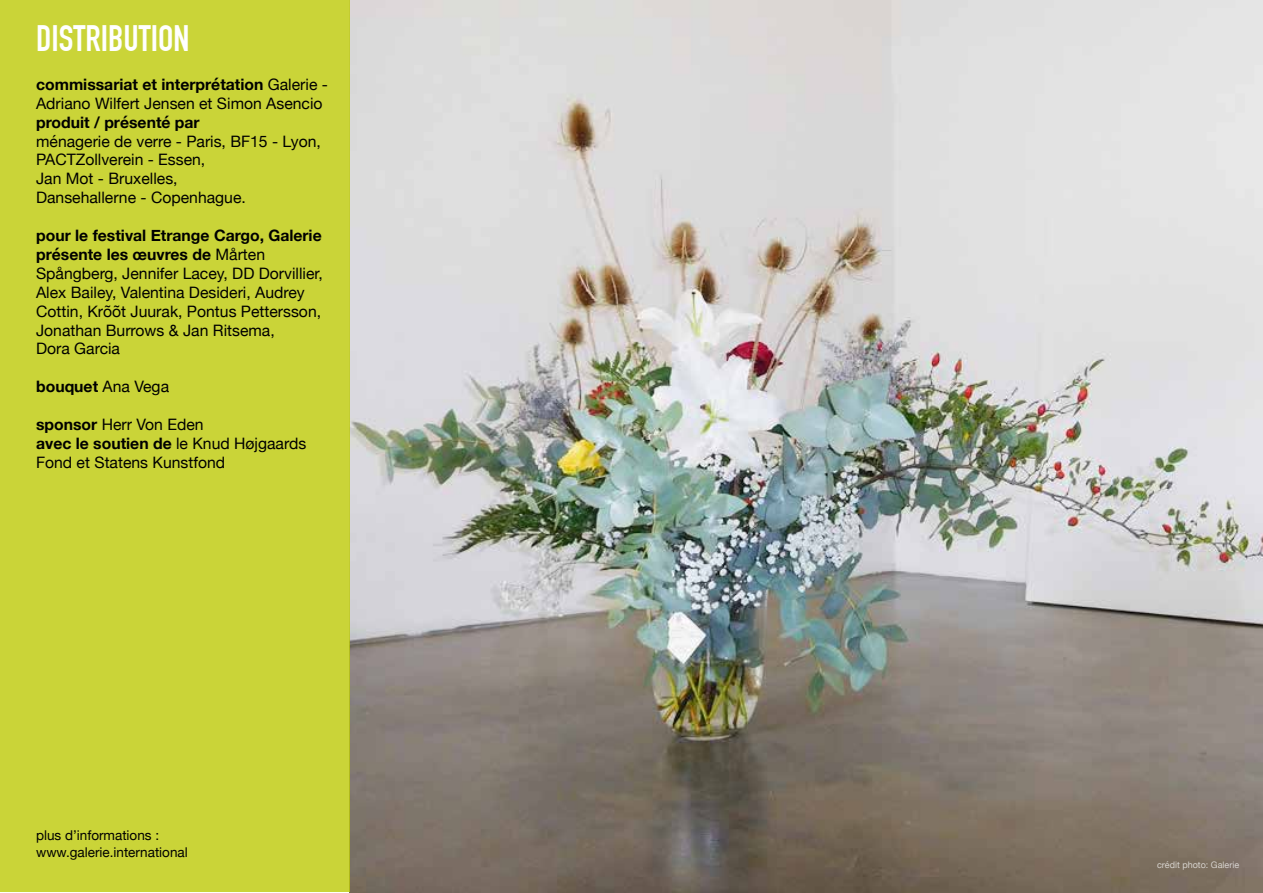
<style>
.page{position:relative;width:1263px;height:893px;background:#fff}
.page>*{position:absolute;margin:0;border:0;box-sizing:border-box;transform-origin:0 0}
.t1{font:700 36px "DIN Condensed";color:#fff}
.t2{font:15.75px/18.9px "Helvetica Neue";color:#000}
.t3{font:700 15.75px "Helvetica Neue";color:#000}
.t4{font:13.5px/16.2px "Helvetica Neue";color:#000}
.t5{font:9px "Helvetica Neue";color:#fff}
.s1{font-weight:700}
.s2{font-weight:400}
</style>
<div class="page">
<img style="left:349px;top:0;width:914px;height:893px">
<div style="left:0;top:0;width:349px;height:892px;background:#cad438"></div>
<h1 class="t1" style="left:36px;top:17px;width:155px">DISTRIBUTION</h1>
<p class="t2" style="left:36px;top:76px;width:293px"><span class="s1">commissariat et interprétation</span> Galerie -<br>Adriano Wilfert Jensen et Simon Asencio</p>
<p class="t3" style="left:36px;top:110px;width:165px">produit / présenté par</p>
<p class="t2" style="left:36px;top:132px;width:286px">ménagerie de verre - Paris, BF15 - Lyon,<br>PACTZollverein - Essen,<br>Jan Mot - Bruxelles,<br>Dansehallerne - Copenhague.</p>
<p class="t2" style="left:36px;top:227px;width:288px"><span class="s1">pour le festival Etrange Cargo, Galerie présente les œuvres de</span> Mårten Spångberg, Jennifer Lacey, DD Dorvillier, Alex Bailey, Valentina Desideri, Audrey Cottin, Krõõt Juurak, Pontus Pettersson, Jonathan Burrows &amp; Jan Ritsema,<br>Dora Garcia</p>
<p class="t3" style="left:36px;top:374px;width:135px">bouquet <span class="s2">Ana Vega</span></p>
<p class="t2" style="left:36px;top:416px;width:272px"><span class="s1">sponsor</span> Herr Von Eden<br><span class="s1">avec le soutien de</span> le Knud Højgaards<br>Fond et Statens Kunstfond</p>
<p class="t4" style="left:36px;top:828px;width:153px">plus d’informations : www.galerie.international</p>
<p class="t5" style="left:1157px;top:858px;width:84px">crédit photo: Galerie</p>
</div>
